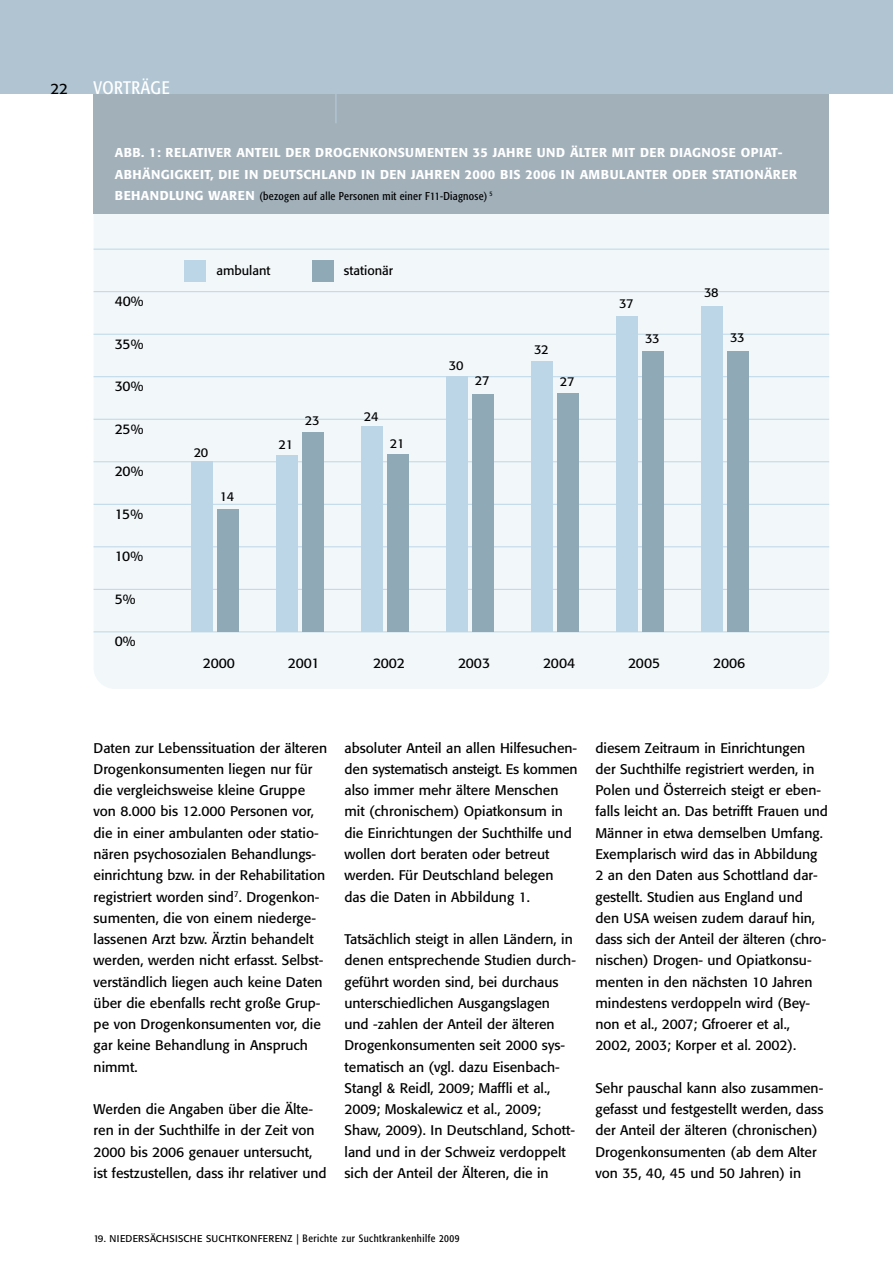
<style>
.page{position:relative;width:893px;height:1263px;background:#fff}
.page>*{position:absolute;margin:0;border:0;box-sizing:border-box;transform-origin:0 0}
.t1{font:condensed 18px "Formata";letter-spacing:.025em;color:#fff}
.t2{font:15px "Formata";color:#000}
.t3{font:13.8px/21.3px "Formata";color:#000}
.t4{font:500 12.75px/21.3px "Formata";letter-spacing:.03em;color:#fff}
.t5{font:12.75px "Formata";color:#000}
.t6{font:condensed 11.25px "Formata";letter-spacing:.025em;color:#000}
.t7{font:9.75px "Formata";letter-spacing:.025em;color:#000}
.s1{font-weight:500;font-stretch:normal;font-size:12.75px;color:#fff}
.s2{font-size:10.5px}
.s3{font-stretch:condensed;font-size:10.5px}
</style>
<div class="page">
<div style="left:94px;top:43px;width:735px;height:646px;background:#f2f7fa;border-radius:21px"></div>
<div style="left:94px;top:72px;width:735px;height:142px;background:#a2b0ba"></div>
<div style="left:0;top:0;width:893px;height:94px;background:#b0c4d1"></div>
<hr style="left:335px;top:94px;width:2px;height:29px;background:#b0c4d1">
<hr style="left:94px;top:291px;width:735px;height:1px;background:#bdd6e7">
<hr style="left:94px;top:249px;width:735px;height:1px;background:#bdd6e7">
<hr style="left:94px;top:334px;width:735px;height:1px;background:#bdd6e7">
<hr style="left:94px;top:376px;width:735px;height:1px;background:#bdd6e7">
<hr style="left:94px;top:419px;width:735px;height:1px;background:#bdd6e7">
<hr style="left:94px;top:461px;width:735px;height:1px;background:#bdd6e7">
<hr style="left:94px;top:504px;width:735px;height:1px;background:#bdd6e7">
<hr style="left:94px;top:547px;width:735px;height:1px;background:#bdd6e7">
<hr style="left:94px;top:589px;width:735px;height:1px;background:#bdd6e7">
<hr style="left:94px;top:632px;width:735px;height:1px;background:#bdd6e7">
<div style="left:191px;top:461px;width:22px;height:171px;background:#bdd6e7"></div>
<div style="left:217px;top:509px;width:21px;height:123px;background:#8faab6"></div>
<div style="left:276px;top:455px;width:22px;height:177px;background:#bdd6e7"></div>
<div style="left:302px;top:432px;width:21px;height:200px;background:#8faab6"></div>
<div style="left:361px;top:427px;width:22px;height:205px;background:#bdd6e7"></div>
<div style="left:387px;top:454px;width:21px;height:178px;background:#8faab6"></div>
<div style="left:446px;top:377px;width:22px;height:255px;background:#bdd6e7"></div>
<div style="left:472px;top:395px;width:21px;height:237px;background:#8faab6"></div>
<div style="left:531px;top:361px;width:22px;height:271px;background:#bdd6e7"></div>
<div style="left:557px;top:394px;width:21px;height:238px;background:#8faab6"></div>
<div style="left:617px;top:317px;width:21px;height:315px;background:#bdd6e7"></div>
<div style="left:642px;top:351px;width:21px;height:281px;background:#8faab6"></div>
<div style="left:702px;top:306px;width:21px;height:326px;background:#bdd6e7"></div>
<div style="left:727px;top:351px;width:21px;height:281px;background:#8faab6"></div>
<div style="left:185px;top:260px;width:21px;height:22px;background:#bdd6e7"></div>
<div style="left:312px;top:260px;width:22px;height:22px;background:#8faab6"></div>
<p class="t2" style="left:51px;top:82px;width:19px">22</p>
<h1 class="t1" style="left:94px;top:80px;width:78px">VORTRÄGE</h1>
<p class="t4" style="left:115px;top:143px;width:684px">ABB. 1: RELATIVER ANTEIL DER DROGENKONSUMENTEN 35 JAHRE UND ÄLTER MIT DER DIAGNOSE OPIAT-<br>ABHÄNGIGKEIT, DIE IN DEUTSCHLAND IN DEN JAHREN 2000 BIS 2006 IN AMBULANTER ODER STATIONÄRER</p>
<p class="t6" style="left:115px;top:191px;width:379px"><span class="s1">BEHANDLUNG WAREN</span> (bezogen auf alle Personen mit einer F11-Diagnose) <sup>5</sup></p>
<p class="t3" style="left:115px;top:292px;width:30px">40%</p>
<p class="t3" style="left:115px;top:334px;width:30px">35%</p>
<p class="t3" style="left:115px;top:377px;width:30px">30%</p>
<p class="t3" style="left:115px;top:419px;width:30px">25%</p>
<p class="t3" style="left:115px;top:462px;width:30px">20%</p>
<p class="t3" style="left:115px;top:504px;width:30px">15%</p>
<p class="t3" style="left:115px;top:547px;width:30px">10%</p>
<p class="t3" style="left:115px;top:589px;width:22px">5%</p>
<p class="t3" style="left:115px;top:632px;width:22px">0%</p>
<p class="t5" style="left:216px;top:265px;width:56px">ambulant</p>
<p class="t5" style="left:344px;top:265px;width:51px">stationär</p>
<p class="t5" style="left:194px;top:447px;width:16px">20</p>
<p class="t5" style="left:220px;top:491px;width:16px">14</p>
<p class="t5" style="left:279px;top:439px;width:16px">21</p>
<p class="t5" style="left:305px;top:415px;width:16px">23</p>
<p class="t5" style="left:364px;top:411px;width:16px">24</p>
<p class="t5" style="left:390px;top:438px;width:16px">21</p>
<p class="t5" style="left:449px;top:360px;width:16px">30</p>
<p class="t5" style="left:475px;top:375px;width:16px">27</p>
<p class="t5" style="left:534px;top:344px;width:16px">32</p>
<p class="t5" style="left:560px;top:376px;width:16px">27</p>
<p class="t5" style="left:619px;top:298px;width:16px">37</p>
<p class="t5" style="left:645px;top:333px;width:16px">33</p>
<p class="t5" style="left:704px;top:287px;width:16px">38</p>
<p class="t5" style="left:730px;top:333px;width:16px">33</p>
<p class="t3" style="left:203px;top:653px;width:34px">2000</p>
<p class="t3" style="left:288px;top:653px;width:33px">2001</p>
<p class="t3" style="left:373px;top:653px;width:34px">2002</p>
<p class="t3" style="left:458px;top:653px;width:34px">2003</p>
<p class="t3" style="left:543px;top:653px;width:34px">2004</p>
<p class="t3" style="left:628px;top:653px;width:34px">2005</p>
<p class="t3" style="left:713px;top:653px;width:34px">2006</p>
<p class="t3" style="left:94px;top:738px;width:235px">Daten zur Lebenssituation der älteren Drogenkonsumenten liegen nur für die vergleichsweise kleine Gruppe von 8.000 bis 12.000 Personen vor, die in einer ambulanten oder statio&shy;nären psychosozialen Behandlungs&shy;einrichtung bzw. in der Rehabilitation registriert worden sind<sup>7</sup>. Drogenkon&shy;sumenten, die von einem niederge&shy;lassenen Arzt bzw. Ärztin behandelt werden, werden nicht erfasst. Selbst&shy;verständlich liegen auch keine Daten über die ebenfalls recht große Grup&shy;pe von Drogenkonsumenten vor, die gar keine Behandlung in Anspruch nimmt.</p>
<p class="t3" style="left:94px;top:1100px;width:234px">Werden die Angaben über die Älte&shy;ren in der Suchthilfe in der Zeit von 2000 bis 2006 genauer untersucht, ist festzustellen, dass ihr relativer und</p>
<p class="t3" style="left:344px;top:738px;width:235px">absoluter Anteil an allen Hilfesuchen&shy;den systematisch ansteigt. Es kommen also immer mehr ältere Menschen mit (chronischem) Opiatkonsum in die Einrichtungen der Suchthilfe und wollen dort beraten oder betreut werden. Für Deutschland belegen das die Daten in Abbildung 1.</p>
<p class="t3" style="left:344px;top:930px;width:233px">Tatsächlich steigt in allen Ländern, in denen entsprechende Studien durch&shy;geführt worden sind, bei durchaus unterschiedlichen Ausgangslagen und -zahlen der Anteil der älteren Drogenkonsumenten seit 2000 sys&shy;tematisch an (vgl. dazu Eisenbach-Stangl &amp; Reidl, 2009; Maffli et al., 2009; Moskalewicz et al., 2009; Shaw, 2009). In Deutschland, Schott&shy;land und in der Schweiz verdoppelt sich der Anteil der Älteren, die in</p>
<p class="t3" style="left:595px;top:738px;width:234px">diesem Zeitraum in Einrichtungen der Suchthilfe registriert werden, in Polen und Österreich steigt er eben&shy;falls leicht an. Das betrifft Frauen und Männer in etwa demselben Umfang.<br>Exemplarisch wird das in Abbildung 2 an den Daten aus Schottland dar&shy;gestellt. Studien aus England und den USA weisen zudem darauf hin, dass sich der Anteil der älteren (chro&shy;nischen) Drogen- und Opiatkonsu&shy;menten in den nächsten 10 Jahren mindestens verdoppeln wird (Bey&shy;non et al., 2007; Gfroerer et al., 2002, 2003; Korper et al. 2002).</p>
<p class="t3" style="left:595px;top:1078px;width:229px">Sehr pauschal kann also zusammen&shy;gefasst und festgestellt werden, dass der Anteil der älteren (chronischen)<br>Drogenkonsumenten (ab dem Alter von 35, 40, 45 und 50 Jahren) in</p>
<p class="t7" style="left:94px;top:1234px;width:368px">19. NIEDERSÄCHSISCHE SUCHTKONFERENZ <span class="s2">|</span> <span class="s3">Berichte zur Suchtkrankenhilfe 2009</span></p>
</div>
